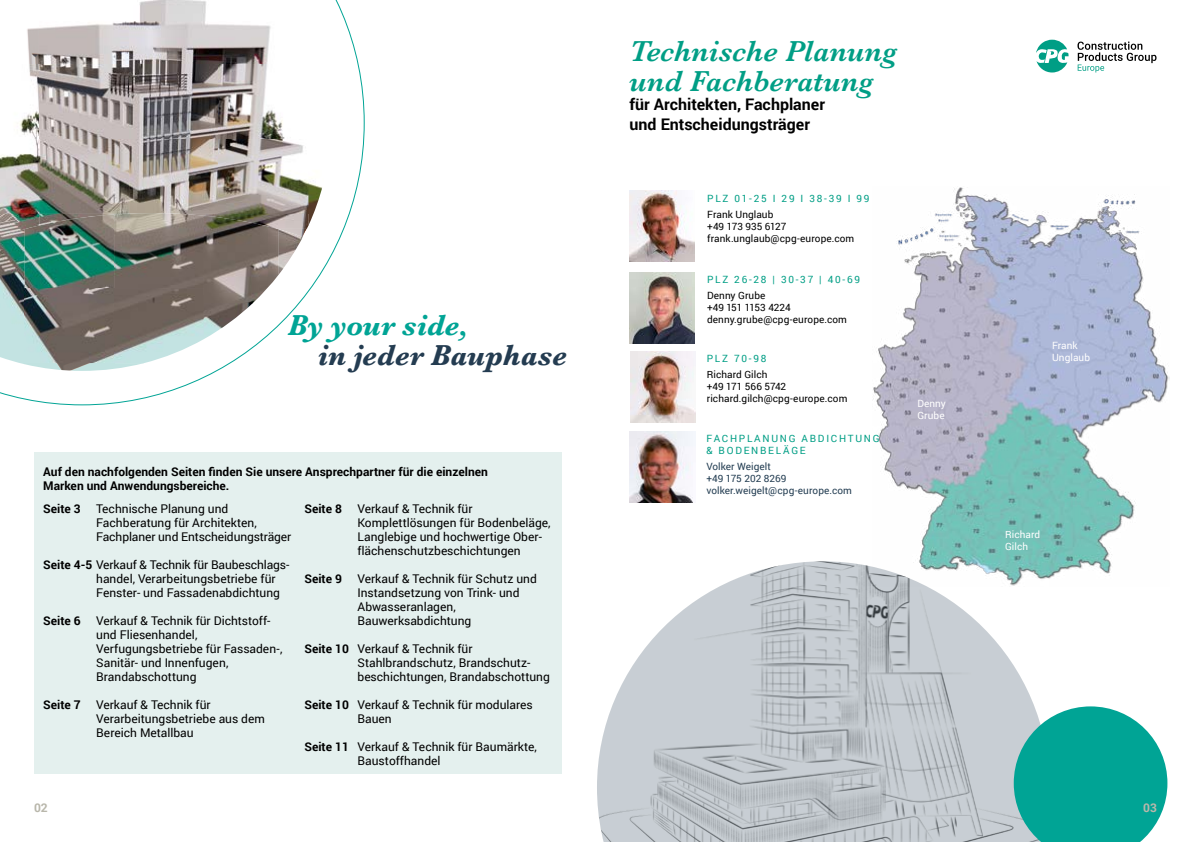
<style>
.page{position:relative;width:1191px;height:842px;background:#fff}
.page>*{position:absolute;margin:0;border:0;box-sizing:border-box;transform-origin:0 0}
.t1{font:italic 600 30px/30px "Baskerville";color:#009e85}
.t2{font:italic 700 30px "Baskerville";color:#243c51}
.t3{font:italic 700 30px "Baskerville";color:#00a495}
.t4{font:700 16px/19.2px "Roboto";color:#000}
.t5{font:12px/14px "Roboto";color:#000}
.t6{font:700 12px/14px "Roboto";color:#000}
.t7{font:700 12px "Roboto";color:#b9b7ab}
.t8{font:10px/12px "Roboto";letter-spacing:.01em;color:#000}
.t9{font:10px/12px "Roboto";letter-spacing:.175em;color:#009e85}
.t10{font:10px/12px "Roboto";letter-spacing:.01em;color:#233d52}
.t11{font:10px/12px "Roboto";letter-spacing:.01em;color:#fff}
.s1{font-weight:700}
</style>
<div class="page">
<div style="left:34px;top:453px;width:527px;height:321px;background:#e4f0ee"></div>
<img style="left:0;top:0;width:364px;height:405px">
<svg style="left:597px;top:561px;width:437px;height:281px;fill:#c8ced4"></svg>
<svg style="left:1013px;top:706px;width:154px;height:136px"></svg>
<img style="left:872px;top:187px;width:297px;height:399px">
<img style="left:630px;top:351px;width:65px;height:71px">
<img style="left:629px;top:191px;width:65px;height:71px">
<img style="left:629px;top:272px;width:65px;height:71px">
<svg style="left:1077px;top:42px;width:79px;height:31px"></svg>
<svg style="left:1036px;top:40px;width:32px;height:33px"></svg>
<img style="left:630px;top:431px;width:65px;height:71px">
<h1 class="t3" style="left:288px;top:304px;width:182px">By your side,</h1>
<h1 class="t2" style="left:318px;top:334px;width:250px">in jeder Bauphase</h1>
<p class="t6" style="left:43px;top:464px;width:446px">Auf den nachfolgenden Seiten finden Sie unsere Ansprechpartner für die einzelnen<br>Marken und Anwendungsbereiche.</p>
<p class="t6" style="left:43px;top:501px;width:39px">Seite 3</p>
<p class="t5" style="left:96px;top:501px;width:197px">Technische Planung und<br>Fachberatung für Architekten,<br>Fachplaner und Entscheidungsträger</p>
<p class="t5" style="left:96px;top:557px;width:195px;text-indent:-53px"><span class="s1">Seite 4-5</span> Verkauf &amp; Technik für Baubeschlags&shy;handel, Verarbeitungsbetriebe für<br>Fenster- und Fassadenabdichtung</p>
<p class="t6" style="left:43px;top:613px;width:39px">Seite 6</p>
<p class="t5" style="left:96px;top:613px;width:188px">Verkauf &amp; Technik für Dichtstoff&shy;und Fliesenhandel,<br>Verfugungsbetriebe für Fassaden-,<br>Sanitär- und Innenfugen,<br>Brandabschottung</p>
<p class="t6" style="left:43px;top:697px;width:39px">Seite 7</p>
<p class="t5" style="left:96px;top:697px;width:170px">Verkauf &amp; Technik für<br>Verarbeitungsbetriebe aus dem<br>Bereich Metallbau</p>
<p class="t6" style="left:304px;top:501px;width:39px">Seite 8</p>
<p class="t5" style="left:357px;top:501px;width:195px">Verkauf &amp; Technik für<br>Komplettlösungen für Bodenbeläge,<br>Langlebige und hochwertige Ober&shy;flächenschutzbeschichtungen</p>
<p class="t6" style="left:304px;top:571px;width:39px">Seite 9</p>
<p class="t5" style="left:357px;top:571px;width:181px">Verkauf &amp; Technik für Schutz und<br>Instandsetzung von Trink- und<br>Abwasseranlagen,<br>Bauwerksabdichtung</p>
<p class="t5" style="left:357px;top:641px;width:194px;text-indent:-53px"><span class="s1">Seite 10</span> Verkauf &amp; Technik für<br>Stahlbrandschutz, Brandschutz&shy;beschichtungen, Brandabschottung</p>
<p class="t5" style="left:357px;top:697px;width:177px;text-indent:-53px"><span class="s1">Seite 10</span> Verkauf &amp; Technik für modulares<br>Bauen</p>
<p class="t5" style="left:357px;top:739px;width:181px;text-indent:-53px"><span class="s1">Seite 11</span> Verkauf &amp; Technik für Baumärkte,<br>Baustoffhandel</p>
<p class="t7" style="left:34px;top:799px;width:15px">02</p>
<h1 class="t1" style="left:629px;top:37px;width:269px">Technische Planung und Fachberatung</h1>
<h2 class="t4" style="left:629px;top:94px;width:197px">für Architekten, Fachplaner und Entscheidungsträger</h2>
<p class="t9" style="left:707px;top:192px;width:164px">PLZ 01-25 I 29 I 38-39 I 99</p>
<p class="t8" style="left:707px;top:208px;width:149px">Frank Unglaub<br>+49 173 935 6127 frank.unglaub@cpg-europe.com</p>
<p class="t9" style="left:707px;top:273px;width:154px">PLZ 26-28 | 30-37 | 40-69</p>
<p class="t8" style="left:707px;top:289px;width:141px">Denny Grube<br>+49 151 1153 4224 denny.grube@cpg-europe.com</p>
<p class="t9" style="left:707px;top:352px;width:61px">PLZ 70-98</p>
<p class="t8" style="left:707px;top:368px;width:142px">Richard Gilch<br>+49 171 566 5742 richard.gilch@cpg-europe.com</p>
<p class="t9" style="left:706px;top:432px;width:175px">FACHPLANUNG ABDICHTUNG &amp; BODENBELÄGE</p>
<p class="t10" style="left:706px;top:460px;width:147px">Volker Weigelt<br>+49 175 202 8269 volker.weigelt@cpg-europe.com</p>
<p class="t11" style="left:917px;top:397px;width:30px">Denny<br>Grube</p>
<p class="t11" style="left:1052px;top:339px;width:39px">Frank<br>Unglaub</p>
<p class="t11" style="left:1005px;top:528px;width:37px">Richard<br>Gilch</p>
<p class="t7" style="left:1143px;top:799px;width:15px">03</p>
</div>
